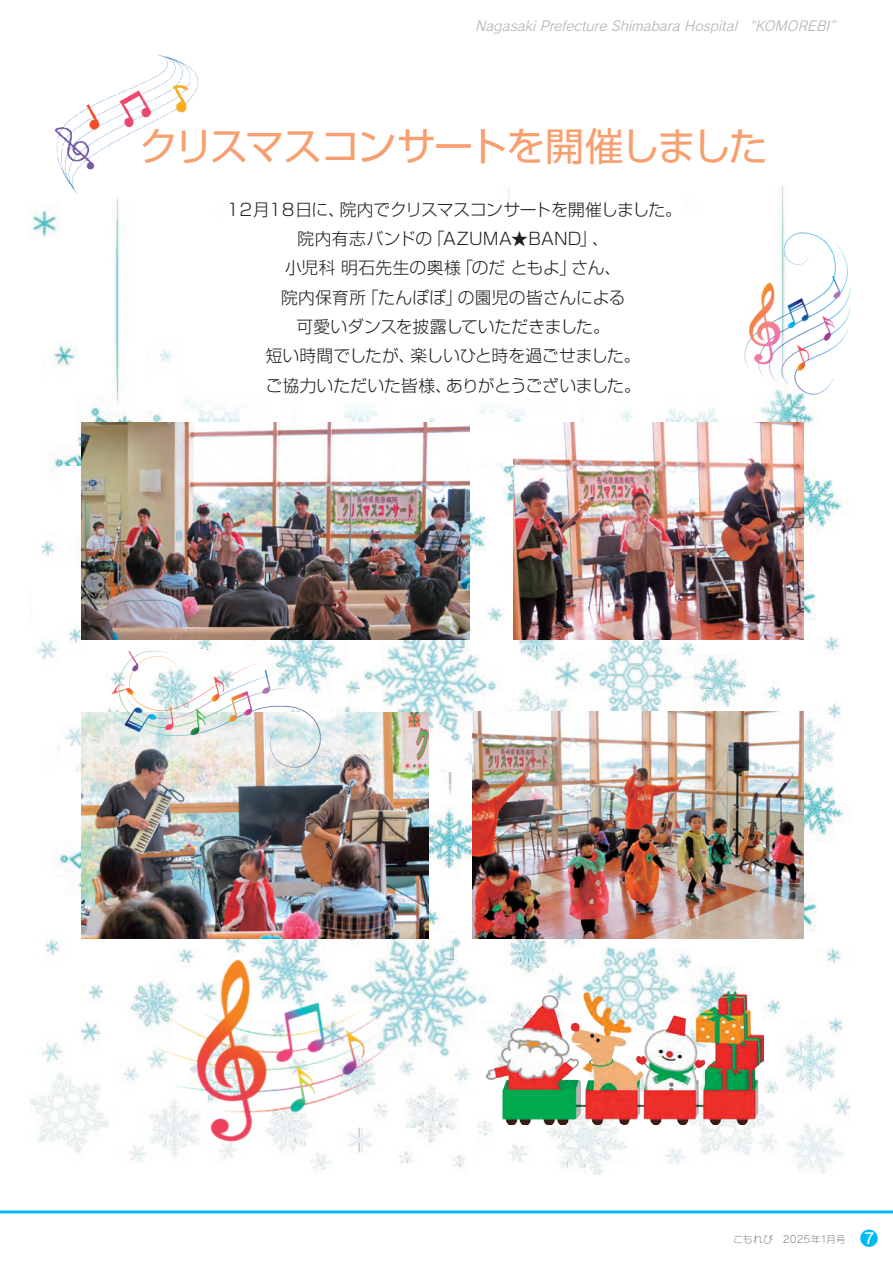
<style>
.page{position:relative;width:893px;height:1263px;background:#fff}
.page>*{position:absolute;margin:0;border:0;box-sizing:border-box;transform-origin:0 0}
.t1{font:39px "Shin Go Pr 5";letter-spacing:-.065em;color:#f89f6f}
.t2{font:300 16.8px/29.4px "Shin Go Pr 5";letter-spacing:-.005em;color:#231f20;text-align:center}
.t3{font:italic 13.5px "Rodin NTLG Pro M";color:#b2b3b7}
.t4{font:10.05px "Rodin NTLG Pro L";letter-spacing:-.005em;color:#57585a}
.s1{font-family:"Rodin NTLG Pro M";font-size:18px;color:#00bbf1}
</style>
<div class="page">
<img style="left:30px;top:771px;width:820px;height:404px">
<img style="left:29px;top:198px;width:785px;height:555px">
<div style="left:148px;top:179px;width:638px;height:257px;background:#fff"></div>
<img style="left:60px;top:466px;width:782px;height:305px">
<hr style="left:0;top:1210px;width:893px;height:3px;background:#00bbf1">
<img style="left:81px;top:422px;width:389px;height:217px">
<img style="left:472px;top:712px;width:332px;height:226px">
<img style="left:81px;top:712px;width:348px;height:226px">
<img style="left:514px;top:422px;width:289px;height:217px">
<img style="left:145px;top:933px;width:262px;height:231px">
<img style="left:54px;top:55px;width:145px;height:139px">
<img style="left:744px;top:224px;width:107px;height:178px">
<img style="left:486px;top:992px;width:278px;height:132px">
<img style="left:105px;top:625px;width:222px;height:153px">
<p class="t3" style="left:475px;top:17px;width:373px">NagasakiPrefecture Shimabara Hospital“KOMOREBI”</p>
<h1 class="t1" style="left:139px;top:114px;width:630px">クリスマスコンサートを開催しました</h1>
<p class="t2" style="left:224px;top:193px;width:459px">１２月１８日に、院内でクリスマスコンサートを開催しました。院内有志バンドの「AZUMA★BAND」、<br>小児科 明石先生の奥様「のだ ともよ」さん、<br>院内保育所「たんぽぽ」の園児の皆さんによる<br>可愛いダンスを披露していただきました。<br>短い時間でしたが、楽しいひと時を過ごせました。<br>ご協力いただいた皆様、ありがとうございました。</p>
<p class="t4" style="left:733px;top:1232px;width:147px">こもれび　2025年1月号 <span class="s1">❼</span></p>
</div>
